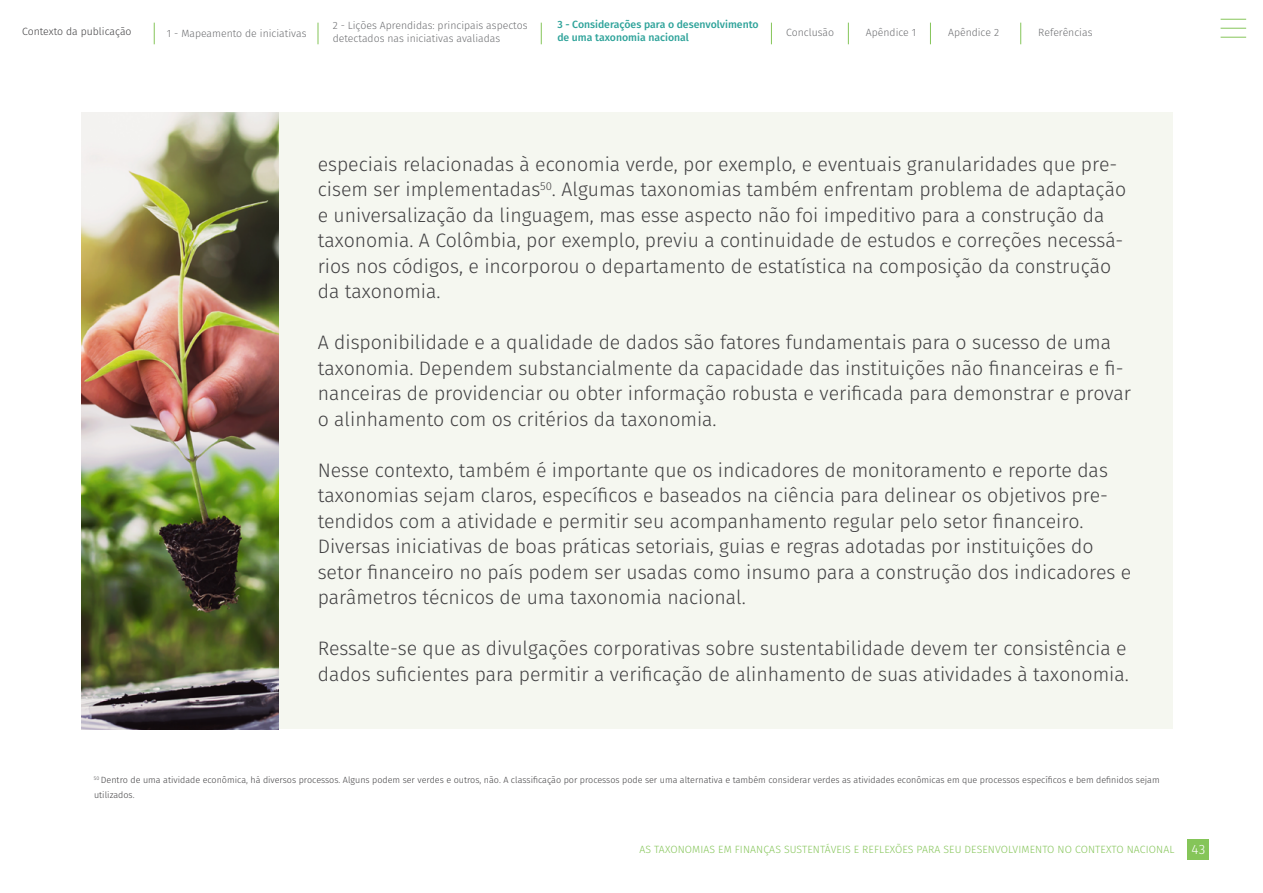
<style>
.page{position:relative;width:1263px;height:893px;background:#fff}
.page>*{position:absolute;margin:0;border:0;box-sizing:border-box;transform-origin:0 0}
.t1{font:300 19.5px/25.5px "Fira Sans";color:#414042}
.t2{font:300 13.5px "Fira Sans";color:#fff}
.t3{font:300 10.5px/12.6px "Fira Sans";color:#6d6e71}
.t4{font:300 10.5px "Fira Sans";letter-spacing:.01em;color:#85c559}
.t5{font:500 10.5px/12.6px "Fira Sans";color:#2ea39a}
.t6{font:300 10.5px "Fira Sans";color:#414042}
.t7{font:300 9px/15px "Fira Sans";color:#414042}
</style>
<div class="page">
<svg style="left:154px;top:23px;width:1px;height:21px"></svg>
<svg style="left:318px;top:23px;width:1px;height:21px"></svg>
<svg style="left:541px;top:23px;width:1px;height:21px"></svg>
<svg style="left:771px;top:23px;width:1px;height:21px"></svg>
<svg style="left:1220px;top:19px;width:26px;height:1px"></svg>
<svg style="left:1220px;top:28px;width:26px;height:1px"></svg>
<svg style="left:1220px;top:37px;width:26px;height:1px"></svg>
<svg style="left:848px;top:23px;width:1px;height:21px"></svg>
<svg style="left:930px;top:23px;width:1px;height:21px"></svg>
<svg style="left:1020px;top:23px;width:1px;height:21px"></svg>
<div style="left:1188px;top:839px;width:21px;height:20px;background:#85c559"></div>
<div style="left:82px;top:112px;width:1091px;height:617px;background:#f5f7f0"></div>
<img style="left:82px;top:112px;width:197px;height:617px">
<p class="t5" style="left:557px;top:18px;width:203px">3 - Considerações para o desenvolvimento de uma taxonomia nacional</p>
<p class="t6" style="left:22px;top:24px;width:111px">Contexto da publicação</p>
<p class="t3" style="left:167px;top:27px;width:141px">1 - Mapeamento de iniciativas</p>
<p class="t3" style="left:333px;top:19px;width:196px">2 - Lições Aprendidas: principais aspectos detectados nas iniciativas avaliadas</p>
<p class="t3" style="left:786px;top:26px;width:50px">Conclusão</p>
<p class="t3" style="left:1038px;top:26px;width:56px">Referências</p>
<p class="t3" style="left:866px;top:26px;width:52px">Apêndice 1</p>
<p class="t3" style="left:948px;top:26px;width:52px">Apêndice 2</p>
<p class="t1" style="left:318px;top:151px;width:810px">especiais relacionadas à economia verde, por exemplo, e eventuais granularidades que pre&shy;cisem ser implementadas<sup>50</sup>. Algumas taxonomias também enfrentam problema de adaptação e universalização da linguagem, mas esse aspecto não foi impeditivo para a construção da taxonomia. A Colômbia, por exemplo, previu a continuidade de estudos e correções necessá&shy;rios nos códigos, e incorporou o departamento de estatística na composição da construção da taxonomia.</p>
<p class="t1" style="left:318px;top:330px;width:815px">A disponibilidade e a qualidade de dados são fatores fundamentais para o sucesso de uma taxonomia. Dependem substancialmente da capacidade das instituições não financeiras e fi&shy;nanceiras de providenciar ou obter informação robusta e verificada para demonstrar e provar o alinhamento com os critérios da taxonomia.</p>
<p class="t1" style="left:318px;top:457px;width:815px">Nesse contexto, também é importante que os indicadores de monitoramento e reporte das taxonomias sejam claros, específicos e baseados na ciência para delinear os objetivos pre&shy;tendidos com a atividade e permitir seu acompanhamento regular pelo setor financeiro.<br>Diversas iniciativas de boas práticas setoriais, guias e regras adotadas por instituições do setor financeiro no país podem ser usadas como insumo para a construção dos indicadores e parâmetros técnicos de uma taxonomia nacional.</p>
<p class="t1" style="left:318px;top:636px;width:813px">Ressalte-se que as divulgações corporativas sobre sustentabilidade devem ter consistência e dados suficientes para permitir a verificação de alinhamento de suas atividades à taxonomia.</p>
<p class="t7" style="left:94px;top:773px;width:1067px"><sup>50</sup> Dentro de uma atividade econômica, há diversos processos. Alguns podem ser verdes e outros, não. A classificação por processos pode ser uma alternativa e também considerar verdes as atividades econômicas em que processos específicos e bem definidos sejam utilizados.</p>
<p class="t4" style="left:639px;top:841px;width:536px">AS TAXONOMIAS EM FINANÇAS SUSTENTÁVEIS E REFLEXÕES PARA SEU DESENVOLVIMENTO NO CONTEXTO NACIONAL</p>
<p class="t2" style="left:1191px;top:839px;width:15px">43</p>
</div>
